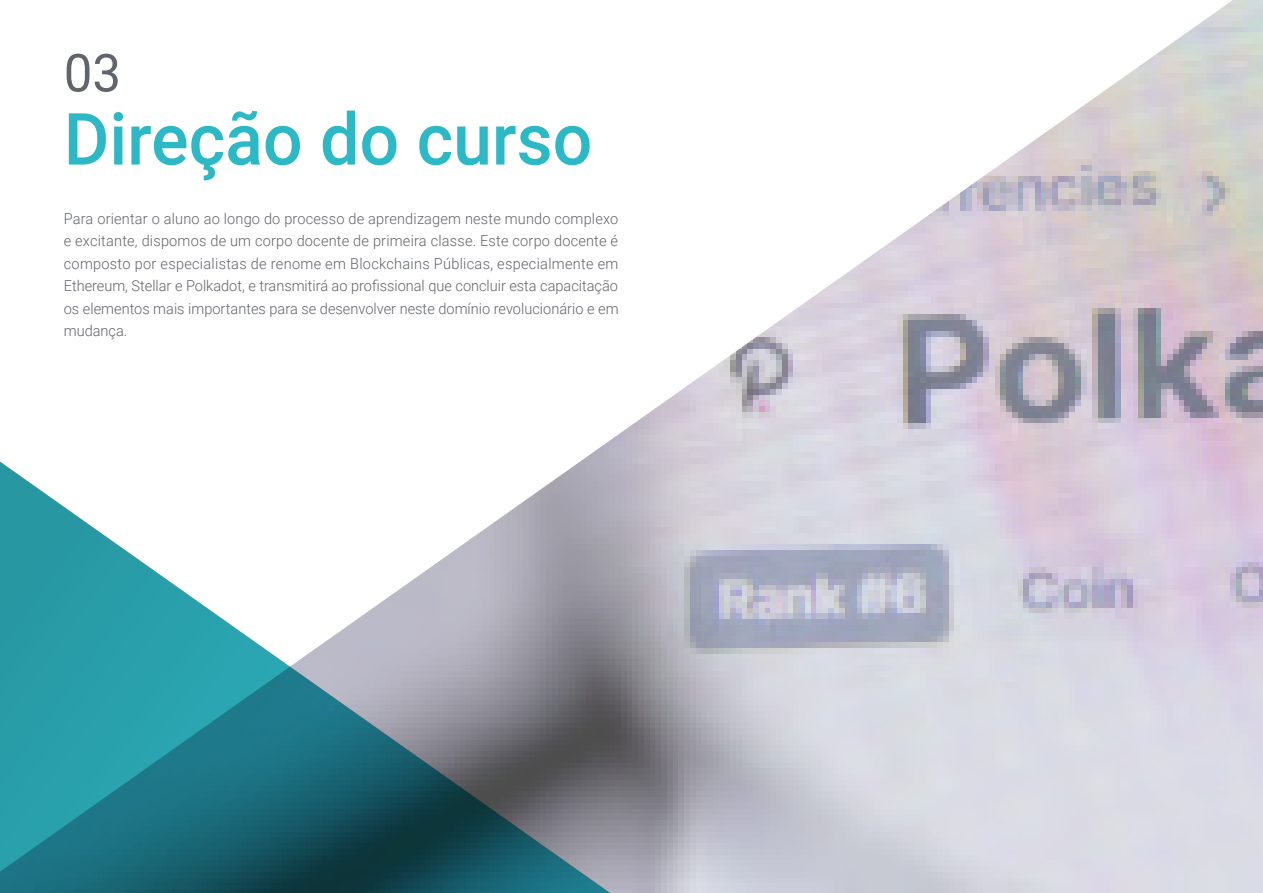
<style>
.page{position:relative;width:1263px;height:893px;background:#fff}
.page>*{position:absolute;margin:0;border:0;box-sizing:border-box;transform-origin:0 0}
.t1{font:500 72px "Roboto";color:#2db8c5}
.t2{font:52.5px "Roboto";color:#61646a}
.t3{font:300 15px/22.5px "Roboto";color:#61646a;text-align:justify}
</style>
<div class="page">
<img style="left:602px;top:0;width:661px;height:893px">
<svg style="left:0;top:446px;width:640px;height:447px"></svg>
<h2 class="t2" style="left:64px;top:36px;width:59px">03</h2>
<h1 class="t1" style="left:64px;top:89px;width:530px">Direção do curso</h1>
<p class="t3" style="left:64px;top:207px;width:556px">Para orientar o aluno ao longo do processo de aprendizagem neste mundo complexo e excitante, dispomos de um corpo docente de primeira classe. Este corpo docente é composto por especialistas de renome em Blockchains Públicas, especialmente em Ethereum, Stellar e Polkadot, e transmitirá ao profissional que concluir esta capacitação os elementos mais importantes para se desenvolver neste domínio revolucionário e em mudança.</p>
</div>
